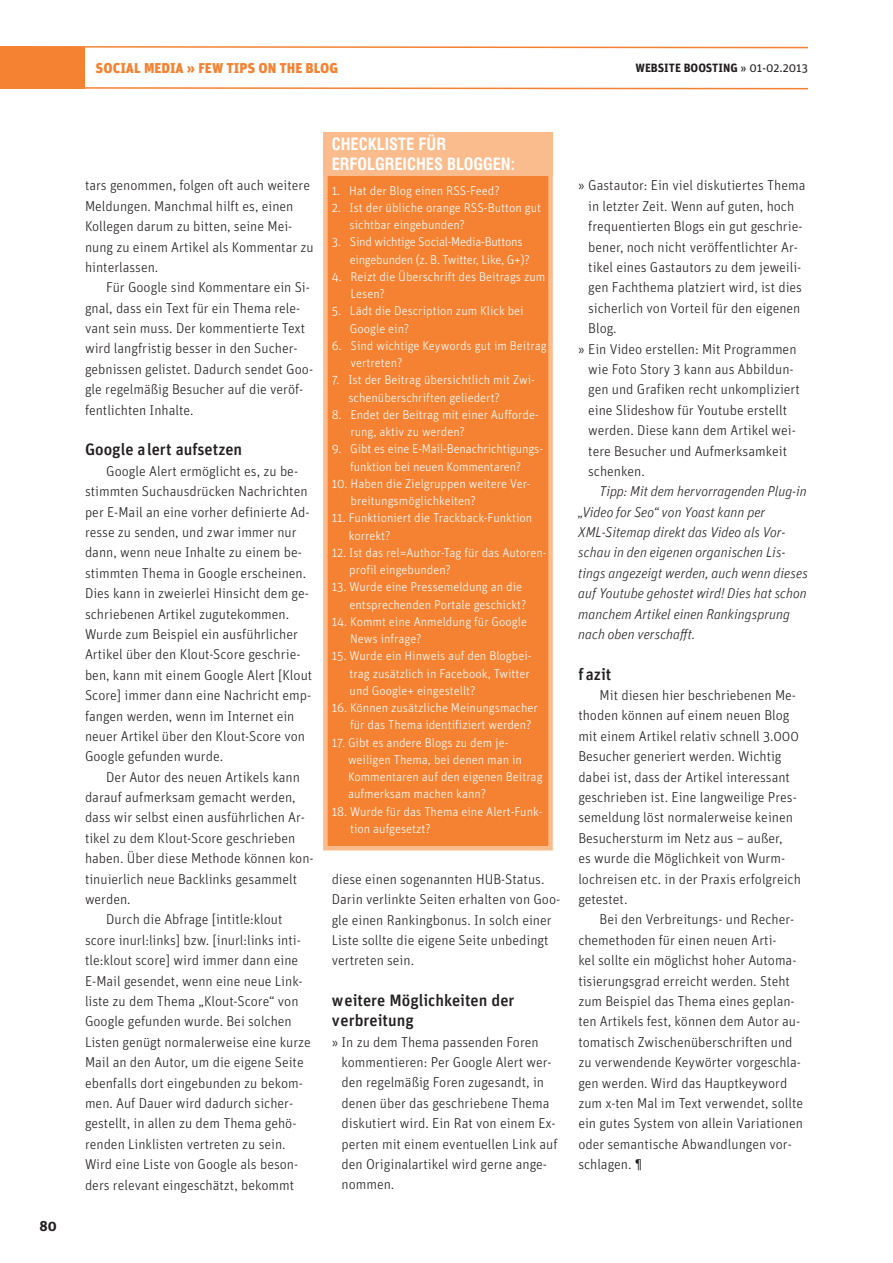
<style>
.page{position:relative;width:893px;height:1263px;background:#fff}
.page>*{position:absolute;margin:0;border:0;box-sizing:border-box;transform-origin:0 0}
.t1{font:500 16.5px/20.4px "Unit";color:#231f20}
.t2{font:700 condensed 16.5px/19.8px "Swiss 721 BT";color:#fff}
.t3{font:300 14.25px/20.4px "Unit";color:#231f20}
.t4{font:italic 300 14.25px/20.4px "Unit";color:#231f20}
.t5{font:900 14.25px "Unit";color:#f48232}
.t6{font:700 14.25px "Unit";color:#231f20}
.t7{font:300 12.75px/17.2px "Unit";color:#fff}
.t8{font:300 12.75px/17.2px "Unit";letter-spacing:-.02em;color:#fff}
.t9{font:700 12px "Unit";color:#231f20}
.s1{font-weight:400}
</style>
<div class="page">
<div style="left:0;top:47px;width:85px;height:41px;background:#f48232"></div>
<svg style="left:0;top:46px;width:808px;height:3px"></svg>
<svg style="left:0;top:87px;width:808px;height:3px"></svg>
<div style="left:325px;top:140px;width:225px;height:708px;background:#f48232"></div>
<div style="left:323px;top:138px;width:230px;height:712px;border:4px solid #fabc8d"></div>
<div style="left:323px;top:132px;width:230px;height:44px;background:#fabc8d"></div>
<p class="t6" style="left:40px;top:1216px;width:19px">80</p>
<p class="t5" style="left:96px;top:59px;width:244px">SOCIAL MEDIA » FEW TIPS ON THE BLOG</p>
<p class="t9" style="left:635px;top:61px;width:174px">WEBSITE BOOSTING <span class="s1">» 01-02.2013</span></p>
<p class="t3" style="left:85px;top:175px;width:230px">tars genommen, folgen oft auch weitere Meldungen. Manchmal hilft es, einen Kollegen darum zu bitten, seine Mei&shy;nung zu einem Artikel als Kommentar zu hinterlassen.</p>
<p class="t3" style="left:85px;top:277px;width:230px;text-indent:21px">Für Google sind Kommentare ein Si&shy;gnal, dass ein Text für ein Thema rele&shy;vant sein muss. Der kommentierte Text wird langfristig besser in den Sucher&shy;gebnissen gelistet. Dadurch sendet Goo&shy;gle regelmäßig Besucher auf die veröf&shy;fentlichten Inhalte.</p>
<p class="t1" style="left:85px;top:439px;width:159px">Google alert aufsetzen</p>
<p class="t3" style="left:85px;top:460px;width:229px;text-indent:21px">Google Alert ermöglicht es, zu be&shy;stimmten Suchausdrücken Nachrichten per E-Mail an eine vorher definierte Ad&shy;resse zu senden, und zwar immer nur dann, wenn neue Inhalte zu einem be&shy;stimmten Thema in Google erscheinen.<br>Dies kann in zweierlei Hinsicht dem ge&shy;schriebenen Artikel zugutekommen.<br>Wurde zum Beispiel ein ausführlicher Artikel über den Klout-Score geschrie&shy;ben, kann mit einem Google Alert [Klout Score] immer dann eine Nachricht emp&shy;fangen werden, wenn im Internet ein neuer Artikel über den Klout-Score von Google gefunden wurde.</p>
<p class="t3" style="left:106px;top:766px;width:195px">Der Autor des neuen Artikels kann</p>
<p class="t3" style="left:85px;top:787px;width:212px">darauf aufmerksam gemacht werden,</p>
<p class="t3" style="left:85px;top:807px;width:222px">dass wir selbst einen ausführlichen Ar-</p>
<p class="t3" style="left:85px;top:827px;width:212px">tikel zu dem Klout-Score geschrieben</p>
<p class="t3" style="left:85px;top:848px;width:230px">haben. Über diese Methode können kon-</p>
<p class="t3" style="left:85px;top:868px;width:214px">tinuierlich neue Backlinks gesammelt</p>
<p class="t3" style="left:85px;top:889px;width:47px">werden.</p>
<p class="t3" style="left:106px;top:909px;width:178px">Durch die Abfrage [intitle:klout</p>
<p class="t3" style="left:85px;top:929px;width:217px">score inurl:links] bzw. [inurl:links inti-</p>
<p class="t3" style="left:85px;top:950px;width:215px">tle:klout score] wird immer dann eine</p>
<p class="t3" style="left:85px;top:970px;width:219px">E-Mail gesendet, wenn eine neue Link-</p>
<p class="t3" style="left:85px;top:991px;width:215px">liste zu dem Thema „Klout-Score“ von</p>
<p class="t3" style="left:85px;top:1011px;width:208px">Google gefunden wurde. Bei solchen</p>
<p class="t3" style="left:85px;top:1031px;width:227px">Listen genügt normalerweise eine kurze</p>
<p class="t3" style="left:85px;top:1052px;width:220px">Mail an den Autor, um die eigene Seite</p>
<p class="t3" style="left:85px;top:1072px;width:219px">ebenfalls dort eingebunden zu bekom-</p>
<p class="t3" style="left:85px;top:1093px;width:210px">men. Auf Dauer wird dadurch sicher-</p>
<p class="t3" style="left:85px;top:1113px;width:213px">gestellt, in allen zu dem Thema gehö-</p>
<p class="t3" style="left:85px;top:1133px;width:202px">renden Linklisten vertreten zu sein.</p>
<p class="t3" style="left:85px;top:1154px;width:215px">Wird eine Liste von Google als beson-</p>
<p class="t3" style="left:85px;top:1174px;width:211px">ders relevant eingeschätzt, bekommt</p>
<p class="t2" style="left:332px;top:134px;width:185px">CHECKLISTE FÜR<br>ERFOLGREICHES BLOGGEN:</p>
<p class="t7" style="left:332px;top:181px;width:170px">1. Hat der Blog einen RSS-Feed?</p>
<p class="t7" style="left:350px;top:199px;width:193px;text-indent:-18px">2. Ist der übliche orange RSS-Button gut sichtbar eingebunden?</p>
<p class="t8" style="left:350px;top:233px;width:182px;text-indent:-18px">3. Sind wichtige Social-Media-Buttons eingebunden (z. B. Twitter, Like, G+)?</p>
<p class="t7" style="left:351px;top:268px;width:196px;text-indent:-19px">4. Reizt die Überschrift des Beitrags zum<br>Lesen?</p>
<p class="t7" style="left:350px;top:302px;width:175px;text-indent:-18px">5. Lädt die Description zum Klick bei<br>Google ein?</p>
<p class="t7" style="left:350px;top:337px;width:198px;text-indent:-19px">6. Sind wichtige Keywords gut im Beitrag vertreten?</p>
<p class="t7" style="left:348px;top:371px;width:188px;text-indent:-17px">7. Ist der Beitrag übersichtlich mit Zwi&shy;schenüberschriften geliedert?</p>
<p class="t7" style="left:350px;top:406px;width:190px;text-indent:-19px">8. Endet der Beitrag mit einer Aufforde&shy;rung, aktiv zu werden?</p>
<p class="t7" style="left:332px;top:440px;width:213px;text-align:center">9. Gibt es eine E-Mail-Benachrichtigungs&shy;funktion bei neuen Kommentaren?</p>
<p class="t7" style="left:351px;top:475px;width:182px;text-indent:-19px">10. Haben die Zielgruppen weitere Ver&shy;breitungsmöglichkeiten?</p>
<p class="t7" style="left:349px;top:509px;width:185px;text-indent:-17px">11. Funktioniert die Trackback-Funktion korrekt?</p>
<p class="t7" style="left:349px;top:544px;width:199px;text-indent:-18px">12. Ist das rel=Author-Tag für das Autoren&shy;profil eingebunden?</p>
<p class="t7" style="left:350px;top:578px;width:178px;text-indent:-18px">13. Wurde eine Pressemeldung an die entsprechenden Portale geschickt?</p>
<p class="t7" style="left:350px;top:613px;width:178px;text-indent:-19px">14. Kommt eine Anmeldung für Google<br>News infrage?</p>
<p class="t7" style="left:350px;top:647px;width:183px;text-indent:-18px">15. Wurde ein Hinweis auf den Blogbei&shy;trag zusätzlich in Facebook, Twitter und Google+ eingestellt?</p>
<p class="t7" style="left:350px;top:699px;width:189px;text-indent:-18px">16. Können zusätzliche Meinungsmacher für das Thema identifiziert werden?</p>
<p class="t7" style="left:348px;top:733px;width:196px;text-indent:-16px">17. Gibt es andere Blogs zu dem je&shy;weiligen Thema, bei denen man in<br>Kommentaren auf den eigenen Beitrag aufmerksam machen kann?</p>
<p class="t7" style="left:350px;top:802px;width:194px;text-indent:-18px">18. Wurde für das Thema eine Alert-Funk&shy;tion aufgesetzt?</p>
<p class="t3" style="left:332px;top:868px;width:230px">diese einen sogenannten HUB-Status.<br>Darin verlinkte Seiten erhalten von Goo&shy;gle einen Rankingbonus. In solch einer Liste sollte die eigene Seite unbedingt vertreten sein.</p>
<p class="t1" style="left:332px;top:989px;width:184px">weitere Möglichkeiten der verbreitung</p>
<p class="t3" style="left:342px;top:1031px;width:218px;text-indent:-10px">» In zu dem Thema passenden Foren kommentieren: Per Google Alert wer&shy;den regelmäßig Foren zugesandt, in denen über das geschriebene Thema diskutiert wird. Ein Rat von einem Ex&shy;perten mit einem eventuellen Link auf den Originalartikel wird gerne ange&shy;nommen.</p>
<p class="t3" style="left:578px;top:175px;width:229px">» Gastautor: Ein viel diskutiertes Thema</p>
<p class="t3" style="left:588px;top:195px;width:207px">in letzter Zeit. Wenn auf guten, hoch</p>
<p class="t3" style="left:588px;top:216px;width:216px">frequentierten Blogs ein gut geschrie-</p>
<p class="t3" style="left:588px;top:236px;width:211px">bener, noch nicht veröffentlichter Ar-</p>
<p class="t3" style="left:588px;top:257px;width:215px">tikel eines Gastautors zu dem jeweili-</p>
<p class="t3" style="left:588px;top:277px;width:215px">gen Fachthema platziert wird, ist dies</p>
<p class="t3" style="left:588px;top:297px;width:214px">sicherlich von Vorteil für den eigenen</p>
<p class="t3" style="left:588px;top:318px;width:30px">Blog.</p>
<p class="t3" style="left:578px;top:338px;width:220px">» Ein Video erstellen: Mit Programmen</p>
<p class="t3" style="left:588px;top:359px;width:207px">wie Foto Story 3 kann aus Abbildun-</p>
<p class="t3" style="left:588px;top:379px;width:213px">gen und Grafiken recht unkompliziert</p>
<p class="t3" style="left:588px;top:399px;width:200px">eine Slideshow für Youtube erstellt</p>
<p class="t3" style="left:588px;top:420px;width:209px">werden. Diese kann dem Artikel wei-</p>
<p class="t3" style="left:588px;top:440px;width:200px">tere Besucher und Aufmerksamkeit</p>
<p class="t3" style="left:588px;top:461px;width:58px">schenken.</p>
<p class="t4" style="left:578px;top:481px;width:231px;text-indent:21px">Tipp: Mit dem hervorragenden Plug-in „Video for Seo“ von Yoast kann per XML-Sitemap direkt das Video als Vor&shy;schau in den eigenen organischen Lis&shy;tings angezeigt werden, auch wenn dieses auf Youtube gehostet wird! Dies hat schon manchem Artikel einen Rankingsprung nach oben verschafft.</p>
<p class="t1" style="left:578px;top:663px;width:35px">f azit</p>
<p class="t3" style="left:578px;top:685px;width:224px;text-indent:21px">Mit diesen hier beschriebenen Me&shy;thoden können auf einem neuen Blog mit einem Artikel relativ schnell 3.000<br>Besucher generiert werden. Wichtig dabei ist, dass der Artikel interessant geschrieben ist. Eine langweilige Pres&shy;semeldung löst normalerweise keinen Besuchersturm im Netz aus – außer,<br>es wurde die Möglichkeit von Wurm&shy;lochreisen etc. in der Praxis erfolgreich getestet.</p>
<p class="t3" style="left:578px;top:909px;width:226px;text-indent:21px">Bei den Verbreitungs- und Recher&shy;chemethoden für einen neuen Arti-<br>kel sollte ein möglichst hoher Automa&shy;tisierungsgrad erreicht werden. Steht zum Beispiel das Thema eines geplan&shy;ten Artikels fest, können dem Autor au&shy;tomatisch Zwischenüberschriften und zu verwendende Keywörter vorgeschla&shy;gen werden. Wird das Hauptkeyword zum x-ten Mal im Text verwendet, sollte ein gutes System von allein Variationen oder semantische Abwandlungen vor&shy;schlagen. ¶</p>
</div>
